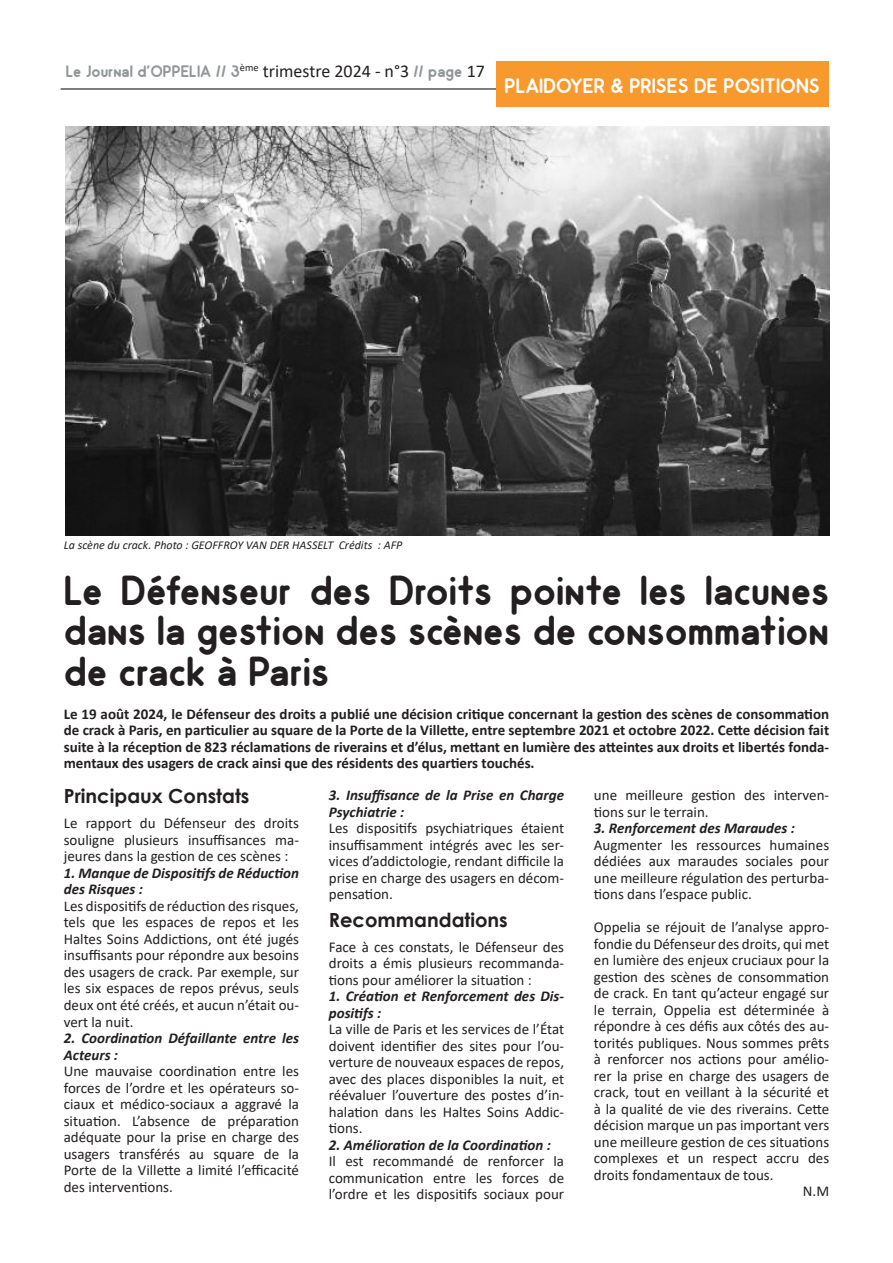
<style>
.page{position:relative;width:893px;height:1263px;background:#fff}
.page>*{position:absolute;margin:0;border:0;box-sizing:border-box;transform-origin:0 0}
.Texte_base{font:700 42px/40.5px "Odin";color:#231f20;text-align:justify}
.Texte_encadré{font:700 21px "Odin";color:#fff}
.Texte_gras_centré{font:700 19.5px "Century Gothic";color:#231f20}
.t1{font:700 16.65px "Odin";color:#929698}
.Texte_base-2{font:15px/16.5px "Calibri";color:#231f20;text-align:justify}
.Texte_base-3{font:700 15px/16.5px "Calibri";color:#231f20;text-align:justify}
.Texte_base-4{font:italic 700 15px/16.5px "Calibri";color:#231f20}
.t2{font:italic 12px "Calibri";color:#231f20}
.s1{font-family:"Calibri";font-weight:400;font-size:18px;color:#231f20}
</style>
<div class="page">
<hr style="left:61px;top:89px;width:767px;height:1px;background:#000">
<div style="left:496px;top:61px;width:332px;height:46px;background:#f8992d"></div>
<img style="left:66px;top:126px;width:763px;height:409px">
<p class="t1" style="left:66px;top:62px;width:421px">Le Journal d'OPPELIA // 3<sup>ème</sup> <span class="s1">trimestre 2024 - n°3</span> // page <span class="s1">17</span></p>
<p class="Texte_encadré" style="left:505px;top:74px;width:317px">PLAIDOYER &amp; PRISES DE POSITIONS</p>
<p class="t2" style="left:64px;top:537px;width:340px">La scène du crack. Photo : GEOFFROY VAN DER HASSELT Crédits : AFP</p>
<p class="Texte_base" style="left:64px;top:570px;width:767px">Le Défenseur des Droits pointe les lacunes dans la gestion des scènes de consommation de crack à Paris</p>
<p class="Texte_base-3" style="left:64px;top:705px;width:767px">Le 19 août 2024, le Défenseur des droits a publié une décision critique concernant la gestion des scènes de consommation de crack à Paris, en particulier au square de la Porte de la Villette, entre septembre 2021 et octobre 2022. Cette décision fait suite à la réception de 823 réclamations de riverains et d’élus, mettant en lumière des atteintes aux droits et libertés fonda&shy;mentaux des usagers de crack ainsi que des résidents des quartiers touchés.</p>
<p class="Texte_gras_centré" style="left:64px;top:781px;width:187px">Principaux Constats</p>
<p class="Texte_base-2" style="left:64px;top:815px;width:237px">Le rapport du Défenseur des droits souligne plusieurs insuffisances ma&shy;jeures dans la gestion de ces scènes :</p>
<p class="Texte_base-4" style="left:64px;top:864px;width:237px">1. Manque de Dispositifs de Réduction des Risques :</p>
<p class="Texte_base-2" style="left:64px;top:897px;width:237px">Les dispositifs de réduction des risques, tels que les espaces de repos et les Haltes Soins Addictions, ont été jugés insuffisants pour répondre aux besoins des usagers de crack. Par exemple, sur les six espaces de repos prévus, seuls deux ont été créés, et aucun n’était ou&shy;vert la nuit.</p>
<p class="Texte_base-4" style="left:64px;top:1029px;width:237px">2. Coordination Défaillante entre les<br>Acteurs :</p>
<p class="Texte_base-2" style="left:64px;top:1062px;width:237px">Une mauvaise coordination entre les forces de l’ordre et les opérateurs so&shy;ciaux et médico-sociaux a aggravé la situation. L’absence de préparation adéquate pour la prise en charge des usagers transférés au square de la Porte de la Villette a limité l’efficacité des interventions.</p>
<p class="Texte_base-4" style="left:329px;top:786px;width:237px">3. Insuffisance de la Prise en Charge<br>Psychiatrie :</p>
<p class="Texte_base-2" style="left:329px;top:819px;width:237px">Les dispositifs psychiatriques étaient insuffisamment intégrés avec les ser&shy;vices d’addictologie, rendant difficile la prise en charge des usagers en décom&shy;pensation.</p>
<p class="Texte_gras_centré" style="left:329px;top:905px;width:181px">Recommandations</p>
<p class="Texte_base-2" style="left:329px;top:938px;width:237px">Face à ces constats, le Défenseur des droits a émis plusieurs recommanda&shy;tions pour améliorer la situation :</p>
<p class="Texte_base-4" style="left:329px;top:987px;width:237px">1. Création et Renforcement des Dis&shy;positifs :</p>
<p class="Texte_base-2" style="left:329px;top:1021px;width:237px">La ville de Paris et les services de l’État doivent identifier des sites pour l’ou&shy;verture de nouveaux espaces de repos, avec des places disponibles la nuit, et réévaluer l’ouverture des postes d’in&shy;halation dans les Haltes Soins Addic&shy;tions.</p>
<p class="Texte_base-4" style="left:329px;top:1136px;width:224px">2. Amélioration de la Coordination :</p>
<p class="Texte_base-2" style="left:329px;top:1153px;width:237px">Il est recommandé de renforcer la communication entre les forces de l’ordre et les dispositifs sociaux pour</p>
<p class="Texte_base-2" style="left:594px;top:786px;width:237px">une meilleure gestion des interven&shy;tions sur le terrain.</p>
<p class="Texte_base-4" style="left:594px;top:819px;width:202px">3. Renforcement des Maraudes :</p>
<p class="Texte_base-2" style="left:594px;top:836px;width:237px">Augmenter les ressources humaines dédiées aux maraudes sociales pour une meilleure régulation des perturba&shy;tions dans l’espace public.</p>
<p class="Texte_base-2" style="left:594px;top:918px;width:237px">Oppelia se réjouit de l’analyse appro&shy;fondie du Défenseur des droits, qui met en lumière des enjeux cruciaux pour la gestion des scènes de consommation de crack. En tant qu’acteur engagé sur le terrain, Oppelia est déterminée à répondre à ces défis aux côtés des au&shy;torités publiques. Nous sommes prêts à renforcer nos actions pour amélio&shy;rer la prise en charge des usagers de crack, tout en veillant à la sécurité et à la qualité de vie des riverains. Cette décision marque un pas important vers une meilleure gestion de ces situations complexes et un respect accru des droits fondamentaux de tous.</p>
<p class="Texte_base-2" style="left:803px;top:1182px;width:28px">N.M</p>
</div>
